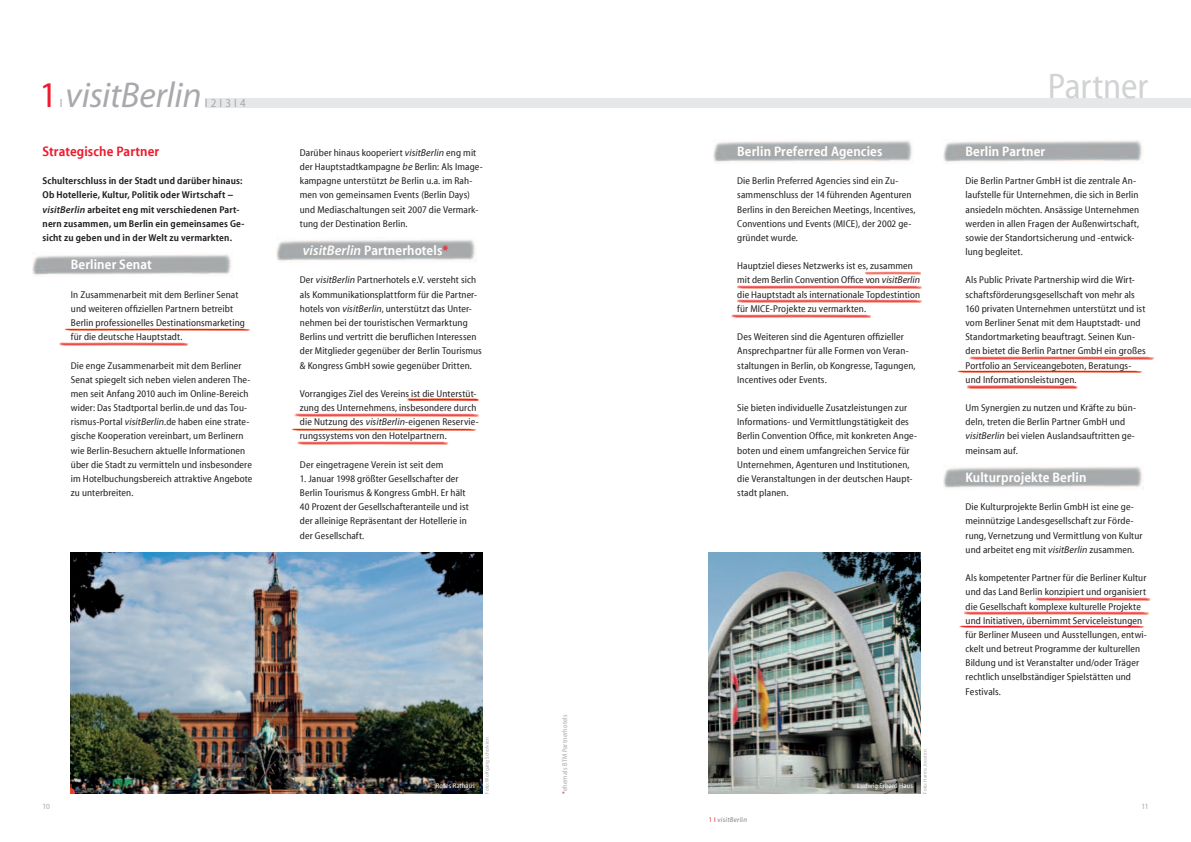
<style>
.page{position:relative;width:1191px;height:842px;background:#fff}
.page>*{position:absolute;margin:0;border:0;box-sizing:border-box;transform-origin:0 0}
.t1{font:italic 36px "Myriad Pro";letter-spacing:-.01em;color:#a8a9ad}
.t2{font:36px "BP Myriad Reg Normal";letter-spacing:-.005em;color:#d1d2d4}
.t3{font:800 14px "BP Myriad Reg";letter-spacing:.01em;color:#fff}
.t4{font:800 14px "BP Myriad Reg";letter-spacing:.01em;color:#ee1b2d}
.t5{font:12px "BP Myriad Reg Normal";color:#a8a9ad}
.t6{font:10px/14.2px "BP Myriad Reg Normal";letter-spacing:.01em;color:#231f20}
.t7{font:800 10px/14.2px "BP Myriad Reg";letter-spacing:.015em;color:#231f20}
.t8{font:8px "BP Myriad Reg Normal";color:#a8a9ad}
.t9{font:7px "BP Myriad Reg Normal";letter-spacing:.025em;color:#fff}
.t10{font:7px "BP Myriad Reg Normal";letter-spacing:.025em;color:#a8a9ad}
.t11{font:italic 7px "Myriad Pro";letter-spacing:.04em;color:#808285}
.t12{font:5.5px "BP Myriad Reg Normal";letter-spacing:.03em;color:#a8a9ad}
.s1{font-family:"BP Myriad Reg Normal";font-style:normal;color:#ee1b2d}
.s2{font-family:"Myriad Pro";font-weight:600;font-style:italic}
.s3{font-family:"Myriad Pro";font-style:italic}
.s4{color:#ee1b2d}
</style>
<div class="page">
<div style="left:587px;top:98px;width:604px;height:9px;background:#e6e7e9"></div>
<div style="left:205px;top:98px;width:405px;height:9px;background:#e6e7e9"></div>
<img style="left:71px;top:553px;width:411px;height:241px">
<img style="left:709px;top:553px;width:211px;height:241px">
<img style="left:276px;top:239px;width:200px;height:23px">
<img style="left:33px;top:254px;width:199px;height:23px">
<img style="left:295px;top:413px;width:184px;height:4px">
<img style="left:292px;top:428px;width:184px;height:3px">
<img style="left:407px;top:398px;width:72px;height:3px">
<img style="left:298px;top:441px;width:150px;height:4px">
<img style="left:65px;top:328px;width:184px;height:3px">
<img style="left:60px;top:342px;width:127px;height:4px">
<img style="left:714px;top:140px;width:199px;height:23px">
<img style="left:943px;top:466px;width:200px;height:23px">
<img style="left:943px;top:140px;width:200px;height:23px">
<img style="left:969px;top:356px;width:185px;height:4px">
<img style="left:957px;top:370px;width:185px;height:3px">
<img style="left:966px;top:385px;width:112px;height:4px">
<img style="left:737px;top:299px;width:184px;height:4px">
<img style="left:731px;top:314px;width:139px;height:4px">
<img style="left:865px;top:271px;width:56px;height:4px">
<img style="left:737px;top:285px;width:184px;height:4px">
<img style="left:964px;top:611px;width:184px;height:4px">
<img style="left:959px;top:625px;width:185px;height:3px">
<img style="left:1035px;top:597px;width:115px;height:4px">
<h1 class="t1" style="left:40px;top:81px;width:163px"><span class="s1">1</span> visitBerlin</h1>
<p class="t5" style="left:60px;top:97px;width:4px">I</p>
<p class="t5" style="left:205px;top:97px;width:42px">I 2 I 3 I 4</p>
<h2 class="t4" style="left:43px;top:144px;width:118px">Strategische Partner</h2>
<p class="t7" style="left:43px;top:174px;width:203px">Schulterschluss in der Stadt und darüber hinaus:<br>Ob Hotellerie, Kultur, Politik oder Wirtschaft − <span class="s2">visitBerlin</span> arbeitet eng mit verschiedenen Part&shy;nern zusammen, um Berlin ein gemeinsames Ge&shy;sicht zu geben und in der Welt zu vermarkten.</p>
<h2 class="t3" style="left:71px;top:258px;width:82px">Berliner Senat</h2>
<p class="t6" style="left:71px;top:288px;width:176px">In Zusammenarbeit mit dem Berliner Senat und weiteren offiziellen Partnern betreibt Berlin professionelles Destinationsmarketing für die deutsche Hauptstadt.</p>
<p class="t6" style="left:71px;top:359px;width:183px">Die enge Zusammenarbeit mit dem Berliner Senat spiegelt sich neben vielen anderen The&shy;men seit Anfang 2010 auch im Online-Bereich wider: Das Stadtportal berlin.de und das Tou&shy;rismus-Portal <span class="s3">visitBerlin</span>.de haben eine strate&shy;gische Kooperation vereinbart, um Berlinern wie Berlin-Besuchern aktuelle Informationen über die Stadt zu vermitteln und insbesondere im Hotelbuchungsbereich attraktive Angebote zu unterbreiten.</p>
<p class="t6" style="left:300px;top:146px;width:184px">Darüber hinaus kooperiert <span class="s3">visitBerlin</span> eng mit der Hauptstadtkampagne <span class="s3">be</span> Berlin: Als Image&shy;kampagne unterstützt <span class="s3">be</span> Berlin u.a. im Rah&shy;men von gemeinsamen Events (Berlin Days) und Mediaschaltungen seit 2007 die Vermark&shy;tung der Destination Berlin.</p>
<h2 class="t3" style="left:303px;top:243px;width:147px"><span class="s2">visitBerlin</span> Partnerhotels<span class="s4">*</span></h2>
<p class="t6" style="left:300px;top:273px;width:183px">Der <span class="s3">visitBerlin</span> Partnerhotels e.V. versteht sich als Kommunikationsplattform für die Partner&shy;hotels von <span class="s3">visitBerlin</span>, unterstützt das Unter&shy;nehmen bei der touristischen Vermarktung Berlins und vertritt die beruflichen Interessen der Mitglieder gegenüber der Berlin Tourismus &amp; Kongress GmbH sowie gegenüber Dritten.</p>
<p class="t6" style="left:300px;top:387px;width:180px">Vorrangiges Ziel des Vereins ist die Unterstüt&shy;zung des Unternehmens, insbesondere durch die Nutzung des <span class="s3">visitBerlin</span>-eigenen Reservie&shy;rungssystems von den Hotelpartnern.</p>
<p class="t6" style="left:300px;top:458px;width:145px">Der eingetragene Verein ist seit dem</p>
<p class="t6" style="left:300px;top:472px;width:170px">1. Januar 1998 größter Gesellschafter der Berlin Tourismus &amp; Kongress GmbH. Er hält 40 Prozent der Gesellschafteranteile und ist der alleinige Repräsentant der Hotellerie in der Gesellschaft.</p>
<p class="t8" style="left:43px;top:803px;width:9px">10</p>
<p class="t9" style="left:436px;top:782px;width:41px">Rotes Rathaus</p>
<p class="t12" style="left:484px;top:794px;width:58px;rotate:-90deg">Foto: Wolfgang Scholvien</p>
<p class="t10" style="left:561px;top:794px;width:81px;rotate:-90deg"><span class="s4">*</span>ehemals BTM Partnerhotels</p>
<h2 class="t3" style="left:737px;top:144px;width:147px">Berlin Preferred Agencies</h2>
<p class="t6" style="left:737px;top:174px;width:180px">Die Berlin Preferred Agencies sind ein Zu&shy;sammenschluss der 14 führenden Agenturen Berlins in den Bereichen Meetings, Incentives, Conventions und Events (MICE), der 2002 ge&shy;gründet wurde.</p>
<p class="t6" style="left:737px;top:259px;width:184px">Hauptziel dieses Netzwerks ist es, zusammen mit dem Berlin Convention Office von <span class="s3">visitBerlin </span>die Hauptstadt als internationale Topdestintion für MICE-Projekte zu vermarkten.</p>
<p class="t6" style="left:737px;top:330px;width:180px">Des Weiteren sind die Agenturen offizieller Ansprechpartner für alle Formen von Veran&shy;staltungen in Berlin, ob Kongresse, Tagungen, Incentives oder Events.</p>
<p class="t6" style="left:737px;top:401px;width:181px">Sie bieten individuelle Zusatzleistungen zur Informations- und Vermittlungstätigkeit des Berlin Convention Office, mit konkreten Ange&shy;boten und einem umfangreichen Service für Unternehmen, Agenturen und Institutionen, die Veranstaltungen in der deutschen Haupt&shy;stadt planen.</p>
<p class="t11" style="left:709px;top:817px;width:40px"><span class="s1">1 I</span> visitBerlin</p>
<p class="t9" style="left:857px;top:782px;width:57px">Ludwig Erhard Haus</p>
<p class="t12" style="left:922px;top:794px;width:46px;rotate:-90deg">Foto: Hanns Joosten</p>
<h1 class="t2" style="left:1047px;top:68px;width:102px">Partner</h1>
<h2 class="t3" style="left:965px;top:144px;width:81px">Berlin Partner</h2>
<p class="t6" style="left:965px;top:174px;width:175px">Die Berlin Partner GmbH ist die zentrale An&shy;laufstelle für Unternehmen, die sich in Berlin ansiedeln möchten. Ansässige Unternehmen werden in allen Fragen der Außenwirtschaft, sowie der Standortsicherung und -entwick&shy;lung begleitet.</p>
<p class="t6" style="left:965px;top:273px;width:181px">Als Public Private Partnership wird die Wirt&shy;schaftsförderungsgesellschaft von mehr als 160 privaten Unternehmen unterstützt und ist vom Berliner Senat mit dem Hauptstadt- und Standortmarketing beauftragt. Seinen Kun&shy;den bietet die Berlin Partner GmbH ein großes Portfolio an Serviceangeboten, Beratungs&shy;und Informationsleistungen.</p>
<p class="t6" style="left:965px;top:401px;width:172px">Um Synergien zu nutzen und Kräfte zu bün&shy;deln, treten die Berlin Partner GmbH und <span class="s3">visitBerlin</span> bei vielen Auslandsauftritten ge&shy;meinsam auf.</p>
<h2 class="t3" style="left:965px;top:470px;width:122px">Kulturprojekte Berlin</h2>
<p class="t6" style="left:965px;top:500px;width:178px">Die Kulturprojekte Berlin GmbH ist eine ge&shy;meinnützige Landesgesellschaft zur Förde&shy;rung, Vernetzung und Vermittlung von Kultur und arbeitet eng mit <span class="s3">visitBerlin</span> zusammen<span class="s3">.</span></p>
<p class="t6" style="left:965px;top:571px;width:183px">Als kompetenter Partner für die Berliner Kultur und das Land Berlin konzipiert und organisiert die Gesellschaft komplexe kulturelle Projekte und Initiativen, übernimmt Serviceleistungen für Berliner Museen und Ausstellungen, entwi&shy;ckelt und betreut Programme der kulturellen Bildung und ist Veranstalter und/oder Träger rechtlich unselbständiger Spielstätten und Festivals.</p>
<p class="t8" style="left:1141px;top:803px;width:9px">11</p>
</div>
